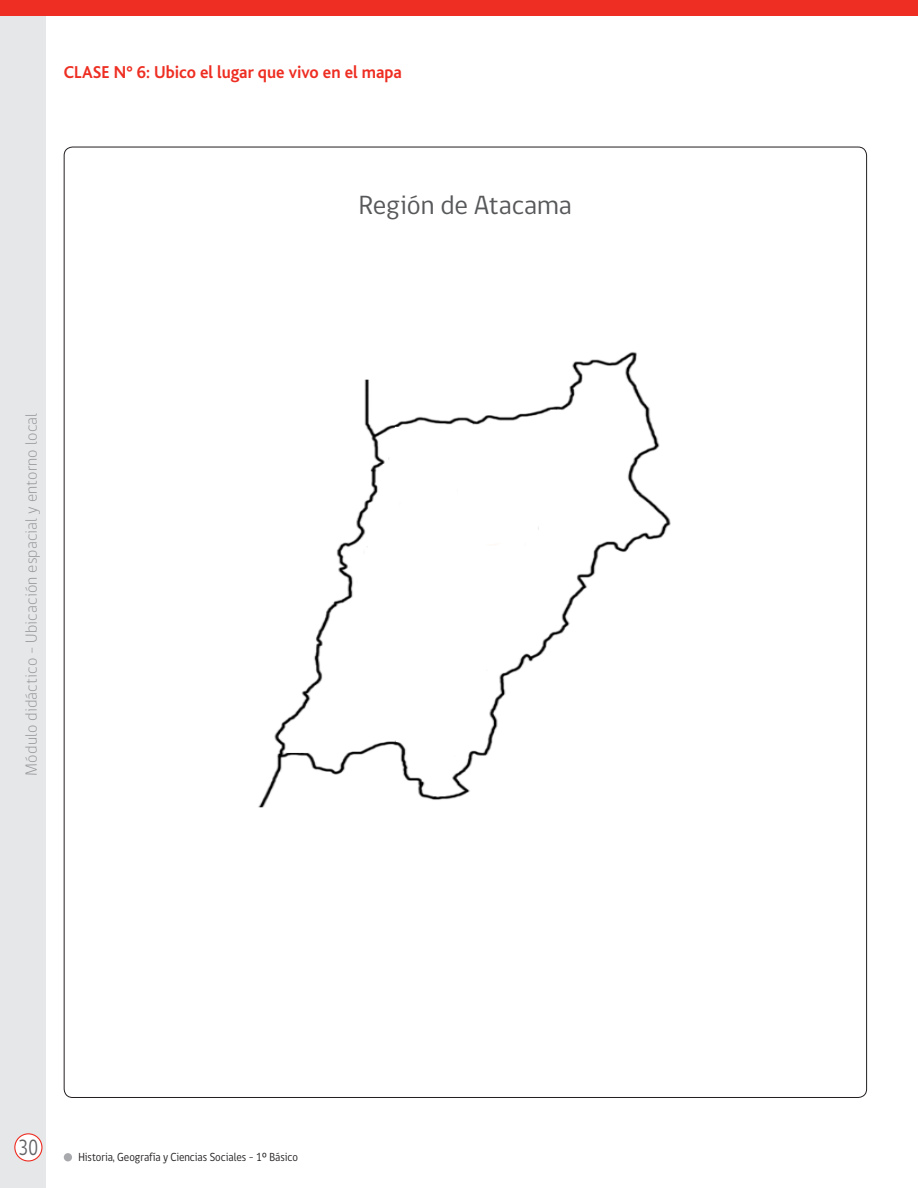
<style>
.page{position:relative;width:918px;height:1188px;background:#fff}
.page>*{position:absolute;margin:0;border:0;box-sizing:border-box;transform-origin:0 0}
.texto_clase{font:27px "gob CL";color:#57585a}
.t1{font:22.5px "gob CL";color:#636366;scale:.8 1}
.texto_clase-2{font:700 18px "Bliss";color:#ee2e22;scale:.95 1}
.t2{font:300 16.5px "gob CL";letter-spacing:.01em;color:#939598}
.t3{font:12px "gob CL";color:#231f20;scale:.9 1}
</style>
<div class="page">
<div style="left:0;top:0;width:45px;height:1188px;background:#e6e7e9"></div>
<div style="left:64px;top:1153px;width:8px;height:8px;background:#a8a9ad;border-radius:50%"></div>
<div style="left:15px;top:1134px;width:27px;height:27px;background:#fff;border-radius:50%"></div>
<div style="left:14px;top:1133px;width:29px;height:29px;border:1px solid #ee2e22;border-radius:50%"></div>
<div style="left:0;top:0;width:918px;height:15px;background:#ee2e22"></div>
<img style="left:258px;top:352px;width:413px;height:456px">
<p class="texto_clase-2" style="left:64px;top:62px;width:358px">CLASE N° 6: Ubico el lugar que vivo en el mapa</p>
<p class="texto_clase" style="left:359px;top:187px;width:215px">Región de Atacama</p>
<p class="t2" style="left:20px;top:776px;width:365px;rotate:-90deg">Módulo didáctico - Ubicación espacial y entorno local</p>
<h2 class="t1" style="left:18px;top:1132px;width:26px">30</h2>
<p class="t3" style="left:78px;top:1149px;width:246px">Historia, Geografía y Ciencias Sociales - 1º Básico</p>
</div>
